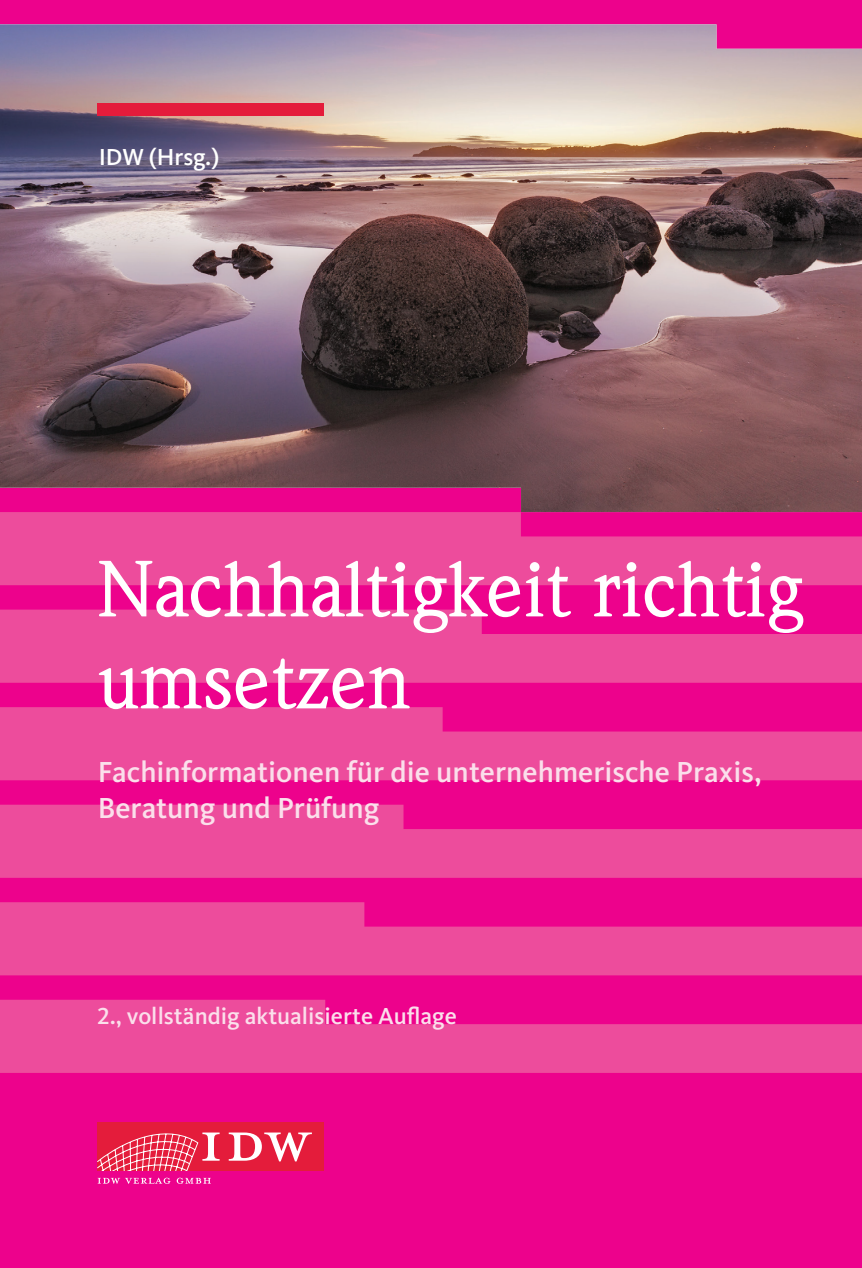
<style>
.page{position:relative;width:862px;height:1268px;background:#ed028c}
.page>*{position:absolute;margin:0;border:0;box-sizing:border-box;transform-origin:0 0}
.t1{font:500 78px/92px "Weidemann Std";color:#fff}
.t2{font:500 30px/36px "Kievit IDW";color:#fbdfeb}
.t3{font:500 24px "Kievit IDW";color:#fbdfeb}
.t4{font:500 24px "Kievit IDW";color:#fff}
</style>
<div class="page">
<svg style="left:0;top:999px;width:862px;height:74px;fill:#ed4c9c"></svg>
<svg style="left:0;top:902px;width:862px;height:73px;fill:#ed4c9c"></svg>
<svg style="left:0;top:804px;width:862px;height:74px;fill:#ed4c9c"></svg>
<svg style="left:0;top:707px;width:862px;height:73px;fill:#ed4c9c"></svg>
<svg style="left:0;top:609px;width:862px;height:74px;background:#ed4099"></svg>
<svg style="left:0;top:512px;width:862px;height:73px;background:#ec4299"></svg>
<img style="left:0;top:24px;width:862px;height:488px">
<div style="left:98px;top:104px;width:226px;height:12px;background:#e41c3b"></div>
<div style="left:98px;top:1121px;width:226px;height:49px;background:#e41c3b"></div>
<svg style="left:229px;top:1132px;width:83px;height:29px"></svg>
<svg style="left:98px;top:1132px;width:122px;height:38px"></svg>
<svg style="left:98px;top:1177px;width:113px;height:7px"></svg>
<p class="t4" style="left:99px;top:142px;width:122px">IDW (Hrsg.)</p>
<h1 class="t1" style="left:98px;top:543px;width:706px">Nachhaltigkeit richtig umsetzen</h1>
<p class="t2" style="left:98px;top:754px;width:665px">Fachinformationen für die unternehmerische Praxis,<br>Beratung und Prüfung</p>
<p class="t3" style="left:98px;top:1001px;width:361px">2., vollständig aktualisierte Auflage</p>
</div>
